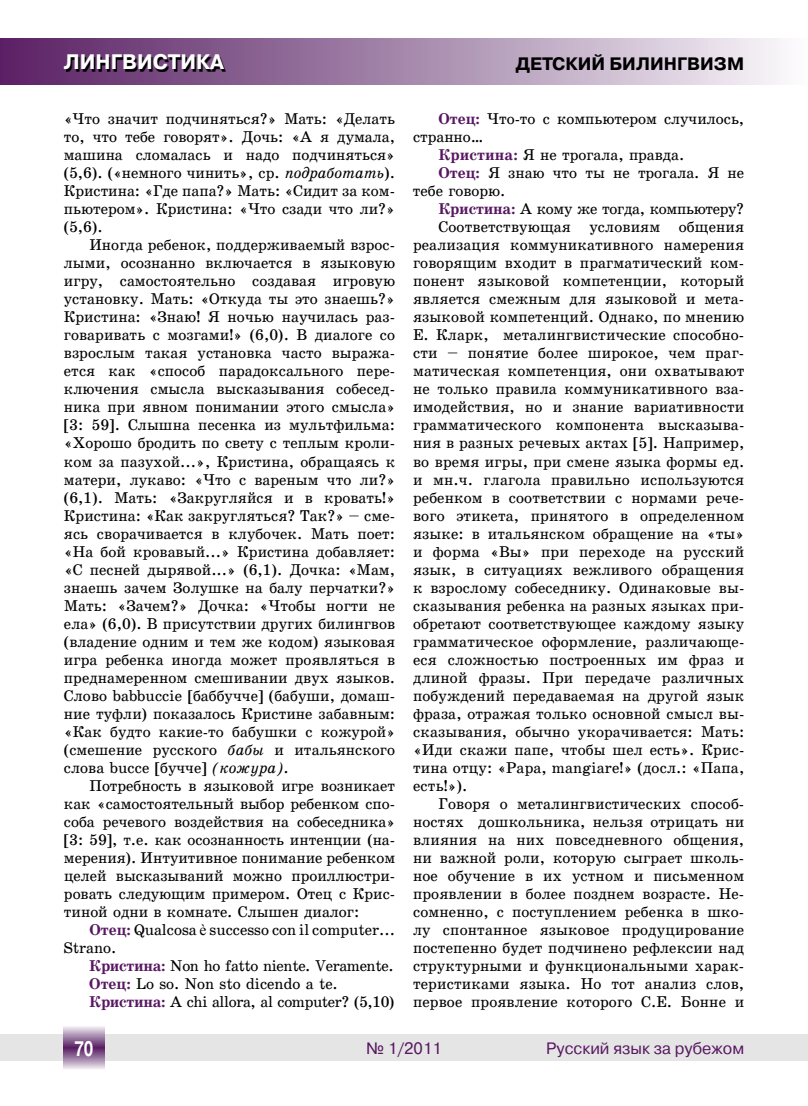
<style>
.page{position:relative;width:808px;height:1106px;background:#fff}
.page>*{position:absolute;margin:0;border:0;box-sizing:border-box;transform-origin:0 0}
.t1{font:700 21px "Pragmatica C";color:#fff}
.t2{font:700 21px "Pragmatica C";color:#fff;scale:.7 1}
.t3{font:700 18px "Pragmatica C";color:#000}
.t4{font:16.5px "Pragmatica C";color:#571761}
.t5{font:15px/18px "School Plain";letter-spacing:.01em;color:#000;text-align:justify}
.t6{font:15px/18px "School Plain";letter-spacing:-.025em;color:#000}
.t7{font:15px "School Plain";letter-spacing:-.02em;color:#000}
.t8{font:italic 15px "School";color:#000}
.s1{font-family:"School";font-style:italic}
.s2{font-family:"School Plain";font-style:normal}
.s3{font-family:"School";font-weight:700;color:#571761}
.s4{font-family:"Times New Roman";font-size:15.75px}
</style>
<div class="page">
<div style="left:0;top:1034px;width:808px;height:26px;background:#e5e5e5"></div>
<svg style="left:64px;top:1026px;width:40px;height:43px"></svg>
<div style="left:0;top:38px;width:808px;height:46px;background:linear-gradient(to right,#561d61,#f8f7fa)"></div>
<svg style="left:66px;top:56px;width:161px;height:16px"></svg>
<h1 class="t1" style="left:64px;top:51px;width:162px">ЛИНГВИСТИКА</h1>
<p class="t3" style="left:516px;top:54px;width:28px">Детский</p>
<p class="t3" style="left:609px;top:54px;width:15px">билингвизм</p>
<p class="t5" style="left:64px;top:110px;width:333px">«Что значит подчиняться?» Мать: «Делать то, что тебе говорят». Дочь: «А я думала, машина сломалась и надо подчиняться» (5,6). («немного чинить», ср. <span class="s1">подработат</span></p>
<p class="t5" style="left:64px;top:164px;width:333px;text-indent:313px"><span class="s1">ь</span>).<br>Кристина: «Где папа?» Мать: «Сидит за ком&shy;пьютером». Кристина: «Что сзади что ли?» (5,6).</p>
<p class="t5" style="left:64px;top:236px;width:333px;text-indent:26px">Иногда ребенок, поддерживаемый взрос&shy;лыми, осознанно включается в языковую игру, самостоятельно создавая игровую установку. Мать: «Откуда ты это знаешь?» Кристина: «Знаю! Я ночью научилась раз&shy;говаривать с мозгами!» (6,0). В диалоге со взрослым такая установка часто выража&shy;ется как «способ парадоксального пере&shy;ключения смысла высказывания собесед&shy;ника при явном понимании этого смысла» [3: 59]. Слышна песенка из мультфильма: «Хорошо бродить по свету с теплым кроли&shy;ком за пазухой...», Кристина, обращаясь к матери, лукаво: «Что с вареным что ли?» (6,1). Мать: «Закругляйся и в кровать!» Кристина: «Как закругляться? Так?» – сме&shy;ясь сворачивается в клубочек. Мать поет: «На бой кровавый...» Кристина добавляет: «С песней дырявой...» (6,1). Дочка: «Мам, знаешь зачем Золушке на балу перчатки?» Мать: «Зачем?» Дочка: «Чтобы ногти не ела» (6,0). В присутствии других билингвов (владение одним и тем же кодом) языковая игра ребенка иногда может проявляться в преднамеренном смешивании двух языков.<br>Слово babbuccie [баббучче] (бабуши, домаш&shy;ние туфли) показалось Кристине забавным: «Как будто какие-то бабушки с кожурой» (смешение русского <span class="s1">бабы</span></p>
<p class="t5" style="left:274px;top:740px;width:122px">и итальянского</p>
<p class="t5" style="left:64px;top:758px;width:166px">слова bucce [бучче] <span class="s1">(кожура</span></p>
<p class="t8" style="left:276px;top:758px;width:14px">)<span class="s2">.</span></p>
<p class="t5" style="left:64px;top:776px;width:333px;text-indent:26px">Потребность в языковой игре возникает как «самостоятельный выбор ребенком спо&shy;соба речевого воздействия на собеседника» [3: 59], т.е. как осознанность интенции (на&shy;мерения). Интуитивное понимание ребенком целей высказываний можно проиллюстри&shy;ровать следующим примером. Отец с Крис&shy;тиной одни в комнате. Слышен диалог:</p>
<p class="t5" style="left:64px;top:920px;width:333px;text-indent:26px"><span class="s3">Отец:</span> Qualcosa <span class="s4">è</span> successo con il computer...<br>Strano.</p>
<p class="t6" style="left:89px;top:956px;width:307px"><span class="s3">Кристина:</span> Non ho fatto niente. Veramente.<br><span class="s3">Отец:</span> Lo so. Non sto dicendo a te.<br><span class="s3">Кристина:</span> A chi allora, al computer? (5,10)</p>
<p class="t5" style="left:438px;top:110px;width:307px"><span class="s3">Отец:</span> Что-то с компьютером случилось,</p>
<p class="t5" style="left:413px;top:128px;width:69px">странно¾</p>
<p class="t5" style="left:438px;top:146px;width:247px"><span class="s3">Кристина:</span> Я не трогала, правда.</p>
<p class="t5" style="left:438px;top:164px;width:307px"><span class="s3">Отец:</span> Я знаю что ты не трогала. Я не</p>
<p class="t5" style="left:413px;top:182px;width:94px">тебе говорю.</p>
<p class="t7" style="left:438px;top:200px;width:307px"><span class="s3">Кристина:</span> А кому же тогда, компьютеру?</p>
<p class="t5" style="left:438px;top:218px;width:307px">Соответствующая условиям общения</p>
<p class="t5" style="left:413px;top:236px;width:333px">реализация коммуникативного намерения</p>
<p class="t5" style="left:413px;top:254px;width:333px">говорящим входит в прагматический ком-</p>
<p class="t5" style="left:413px;top:272px;width:333px">понент языковой компетенции, который</p>
<p class="t5" style="left:413px;top:290px;width:333px">является смежным для языковой и мета-</p>
<p class="t5" style="left:413px;top:308px;width:333px">языковой компетенций. Однако, по мнению</p>
<p class="t5" style="left:413px;top:326px;width:333px">Е. Кларк, металингвистические способно-</p>
<p class="t5" style="left:413px;top:344px;width:333px">сти – понятие более широкое, чем праг-</p>
<p class="t5" style="left:413px;top:362px;width:333px">матическая компетенция, они охватывают</p>
<p class="t5" style="left:413px;top:380px;width:333px">не только правила коммуникативного вза-</p>
<p class="t5" style="left:413px;top:398px;width:333px">имодействия, но и знание вариативности</p>
<p class="t5" style="left:413px;top:416px;width:333px">грамматического компонента высказыва-</p>
<p class="t5" style="left:413px;top:434px;width:333px">ния в разных речевых актах [5]. Например,</p>
<p class="t5" style="left:413px;top:452px;width:333px">во время игры, при смене языка формы ед.</p>
<p class="t5" style="left:413px;top:470px;width:333px">и мн.ч. глагола правильно используются</p>
<p class="t5" style="left:413px;top:488px;width:333px">ребенком в соответствии с нормами рече-</p>
<p class="t5" style="left:413px;top:506px;width:333px">вого этикета, принятого в определенном</p>
<p class="t5" style="left:413px;top:524px;width:333px">языке: в итальянском обращение на «ты»</p>
<p class="t5" style="left:413px;top:542px;width:333px">и форма «Вы» при переходе на русский</p>
<p class="t5" style="left:413px;top:560px;width:333px">язык, в ситуациях вежливого обращения</p>
<p class="t5" style="left:413px;top:578px;width:333px">к взрослому собеседнику. Одинаковые вы-</p>
<p class="t5" style="left:413px;top:596px;width:333px">сказывания ребенка на разных языках при-</p>
<p class="t5" style="left:413px;top:614px;width:333px">обретают соответствующее каждому языку</p>
<p class="t5" style="left:413px;top:632px;width:333px">грамматическое оформление, различающе-</p>
<p class="t5" style="left:413px;top:650px;width:333px">еся сложностью построенных им фраз и</p>
<p class="t5" style="left:413px;top:668px;width:333px">длиной фразы. При передаче различных</p>
<p class="t5" style="left:413px;top:686px;width:333px">побуждений передаваемая на другой язык</p>
<p class="t5" style="left:413px;top:704px;width:333px">фраза, отражая только основной смысл вы-</p>
<p class="t5" style="left:413px;top:722px;width:333px">сказывания, обычно укорачивается: Мать:</p>
<p class="t5" style="left:413px;top:740px;width:333px">«Иди скажи папе, чтобы шел есть». Крис-</p>
<p class="t5" style="left:413px;top:758px;width:333px">тина отцу: «Papà, mangiare!» (досл.: «Папа,</p>
<p class="t5" style="left:413px;top:776px;width:56px">есть!»).</p>
<p class="t5" style="left:439px;top:794px;width:307px">Говоря о металингвистических способ-</p>
<p class="t5" style="left:413px;top:812px;width:333px">ностях дошкольника, нельзя отрицать ни</p>
<p class="t5" style="left:413px;top:830px;width:333px">влияния на них повседневного общения,</p>
<p class="t5" style="left:413px;top:848px;width:333px">ни важной роли, которую сыграет школь-</p>
<p class="t5" style="left:413px;top:866px;width:333px">ное обучение в их устном и письменном</p>
<p class="t5" style="left:413px;top:884px;width:333px">проявлении в более позднем возрасте. Не-</p>
<p class="t5" style="left:413px;top:902px;width:333px">сомненно, с поступлением ребенка в шко-</p>
<p class="t5" style="left:413px;top:920px;width:333px">лу спонтанное языковое продуцирование</p>
<p class="t5" style="left:413px;top:938px;width:333px">постепенно будет подчинено рефлексии над</p>
<p class="t5" style="left:413px;top:956px;width:333px">структурными и функциональными харак-</p>
<p class="t5" style="left:413px;top:974px;width:333px">теристиками языка. Но тот анализ слов,</p>
<p class="t5" style="left:413px;top:992px;width:333px">первое проявление которого С.Е. Бонне и</p>
<h1 class="t2" style="left:74px;top:1037px;width:29px">70</h1>
<p class="t4" style="left:366px;top:1039px;width:77px">№ 1/2011</p>
<p class="t4" style="left:546px;top:1039px;width:199px">Русский язык за рубежом</p>
</div>
